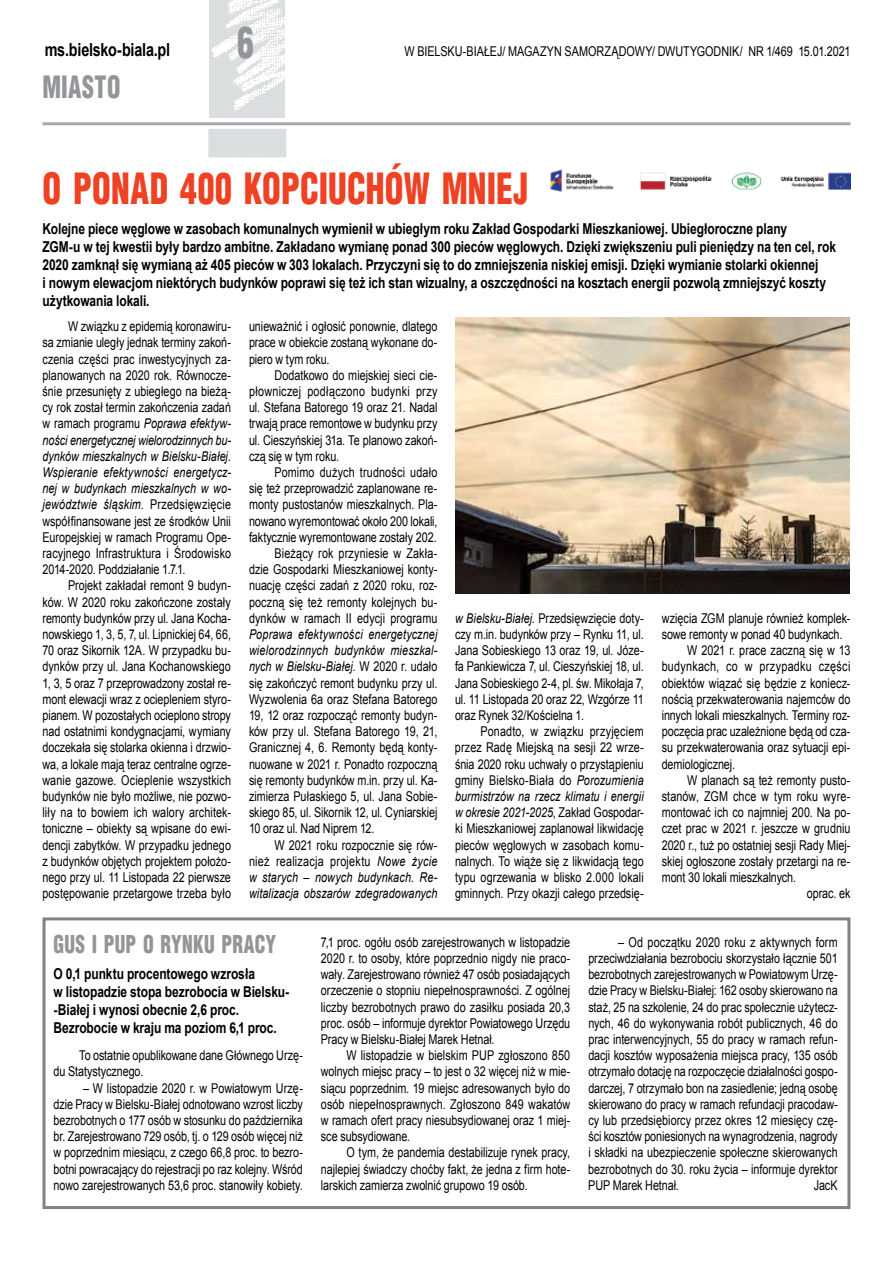
<style>
.page{position:relative;width:893px;height:1263px;background:#fff}
.page>*{position:absolute;margin:0;border:0;box-sizing:border-box;transform-origin:0 0}
.t1{font:900 42px "Switzerland Cond";letter-spacing:.005em;color:#ef4123;scale:.8 1}
.t2{font:900 42px "Switzerland Cond";color:#939598;scale:.8 1}
.t3{font:900 30px "Switzerland Cond";letter-spacing:.02em;color:#939598;scale:.8 1}
.t4{font:900 24px "Switzerland Cond";letter-spacing:.01em;color:#939598;scale:.8 1}
.t5{font:700 18px "Arial";letter-spacing:-.015em;color:#000;scale:.8 1}
.t6{font:700 15px/18px "Arial";letter-spacing:-.005em;color:#000;scale:.8 1}
.t7{font:13.5px/16.2px "Arial";letter-spacing:-.005em;color:#000;text-align:justify;scale:.8 1}
.t8{font:italic 13.5px/16.2px "Arial";letter-spacing:.01em;color:#000;text-align:justify;scale:.8 1}
.t9{font:13.5px "Arial";letter-spacing:.025em;color:#000;scale:.8 1}
.s1{font-style:italic}
.s2{font-style:normal}
</style>
<div class="page">
<hr style="left:43px;top:122px;width:807px;height:3px;background:#a7a9ac">
<img style="left:209px;top:0;width:76px;height:118px">
<div style="left:208px;top:129px;width:78px;height:28px;background:#dcddde"></div>
<img style="left:455px;top:318px;width:395px;height:275px">
<div style="left:43px;top:917px;width:807px;height:292px;border:3px solid #808285"></div>
<img style="left:550px;top:169px;width:300px;height:23px">
<h3 class="t5" style="left:45px;top:37px;width:158px">ms.bielsko-biala.pl</h3>
<h2 class="t3" style="left:43px;top:68px;width:99px">MIASTO</h2>
<h1 class="t2" style="left:237px;top:16px;width:22px">6</h1>
<p class="t7" style="left:404px;top:43px;width:559px">W BIELSKU-BIAŁEJ/ MAGAZYN SAMORZĄDOWY/ DWUTYGODNIK/ NR 1/469 15.01.2021</p>
<h1 class="t1" style="left:43px;top:162px;width:609px">O PONAD 400 KOPCIUCHÓW MNIEJ</h1>
<p class="t6" style="left:43px;top:220px;width:993px">Kolejne piece węglowe w zasobach komunalnych wymienił w ubiegłym roku Zakład Gospodarki Mieszkaniowej. Ubiegłoroczne plany<br>ZGM-u w tej kwestii były bardzo ambitne. Zakładano wymianę ponad 300 pieców węglowych. Dzięki zwiększeniu puli pieniędzy na ten cel, rok 2020 zamknął się wymianą aż 405 pieców w 303 lokalach. Przyczyni się to do zmniejszenia niskiej emisji. Dzięki wymianie stolarki okiennej<br>i nowym elewacjom niektórych budynków poprawi się też ich stan wizualny, a oszczędności na kosztach energii pozwolą zmniejszyć koszty użytkowania lokali.</p>
<p class="t7" style="left:43px;top:318px;width:237px;text-indent:26px">W związku z epidemią koronawiru&shy;sa zmianie uległy jednak terminy zakoń&shy;czenia części prac inwestycyjnych za&shy;planowanych na 2020 rok. Równocze&shy;śnie przesunięty z ubiegłego na bieżą&shy;cy rok został termin zakończenia zadań w ramach programu <span class="s1">Poprawa efektyw&shy;ności energetycznej wielorodzinnych bu&shy;dynków mieszkalnych w Bielsku-Białej.<br>Wspieranie efektywności energetycz&shy;nej w budynkach mieszkalnych w wo&shy;jewództwie śląskim</span>. Przedsięwzięcie współfinansowane jest ze środków Unii Europejskiej w ramach Programu Ope&shy;racyjnego Infrastruktura i Środowisko 2014-2020. Poddziałanie 1.7.1.</p>
<p class="t7" style="left:43px;top:577px;width:237px;text-indent:26px">Projekt zakładał remont 9 budyn&shy;ków. W 2020 roku zakończone zostały remonty budynków przy ul. Jana Kocha&shy;nowskiego 1, 3, 5, 7, ul. Lipnickiej 64, 66, 70 oraz Sikornik 12A. W przypadku bu&shy;dynków przy ul. Jana Kochanowskiego 1, 3, 5 oraz 7 przeprowadzony został re&shy;mont elewacji wraz z ociepleniem styro&shy;pianem. W pozostałych ocieplono stropy nad ostatnimi kondygnacjami, wymiany doczekała się stolarka okienna i drzwio&shy;wa, a lokale mają teraz centralne ogrze&shy;wanie gazowe. Ocieplenie wszystkich budynków nie było możliwe, nie pozwo&shy;liły na to bowiem ich walory architek&shy;toniczne – obiekty są wpisane do ewi&shy;dencji zabytków. W przypadku jednego z budynków objętych projektem położo&shy;nego przy ul. 11 Listopada 22 pierwsze postępowanie przetargowe trzeba było</p>
<p class="t7" style="left:249px;top:318px;width:237px">unieważnić i ogłosić ponownie, dlatego prace w obiekcie zostaną wykonane do&shy;piero w tym roku.</p>
<p class="t7" style="left:249px;top:367px;width:237px;text-indent:26px">Dodatkowo do miejskiej sieci cie&shy;płowniczej podłączono budynki przy ul. Stefana Batorego 19 oraz 21. Nadal trwają prace remontowe w budynku przy ul. Cieszyńskiej 31a. Te planowo zakoń&shy;czą się w tym roku.</p>
<p class="t7" style="left:249px;top:464px;width:237px;text-align:right">Pomimo dużych trudności udało<br>się też przeprowadzić zaplanowane re&shy;monty pustostanów mieszkalnych. Pla&shy;nowano wyremontować około 200 lokali, faktycznie wyremontowane zostały 202.<br>Bieżący rok przyniesie w Zakła-<br>dzie Gospodarki Mieszkaniowej konty&shy;nuację części zadań z 2020 roku, roz&shy;poczną się też remonty kolejnych bu&shy;dynków w ramach II edycji programu</p>
<p class="t7" style="left:249px;top:626px;width:237px"><span class="s1">Poprawa efektywności energetycznej wielorodzinnych budynków mieszkal&shy;nych w Bielsku-Białej.</span> W 2020 r. udało się zakończyć remont budynku przy ul.<br>Wyzwolenia 6a oraz Stefana Batorego 19, 12 oraz rozpocząć remonty budyn&shy;ków przy ul. Stefana Batorego 19, 21, Granicznej 4, 6. Remonty będą konty&shy;nuowane w 2021 r. Ponadto rozpoczną się remonty budynków m.in. przy ul. Ka&shy;zimierza Pułaskiego 5, ul. Jana Sobie&shy;skiego 85, ul. Sikornik 12, ul. Cyniarskiej 10 oraz ul. Nad Niprem 12.</p>
<p class="t8" style="left:249px;top:837px;width:237px;text-indent:26px"><span class="s2">W 2021 roku rozpocznie się rów&shy;nież realizacja projektu</span> Nowe życie w starych – nowych budynkach. Re&shy;witalizacja obszarów zdegradowanych</p>
<p class="t7" style="left:455px;top:610px;width:237px"><span class="s1">w Bielsku-Białej</span>. Przedsięwzięcie doty&shy;czy m.in. budynków przy – Rynku 11, ul.<br>Jana Sobieskiego 13 oraz 19, ul. Józe&shy;fa Pankiewicza 7, ul. Cieszyńskiej 18, ul.<br>Jana Sobieskiego 2-4, pl. św. Mikołaja 7, ul. 11 Listopada 20 oraz 22, Wzgórze 11 oraz Rynek 32/Kościelna 1.</p>
<p class="t7" style="left:455px;top:723px;width:237px;text-indent:26px">Ponadto, w związku przyjęciem przez Radę Miejską na sesji 22 wrze&shy;śnia 2020 roku uchwały o przystąpieniu gminy Bielsko-Biała do <span class="s1">Porozumienia burmistrzów na rzecz klimatu i energii w okresie 2021-2025</span>, Zakład Gospodar&shy;ki Mieszkaniowej zaplanował likwidację pieców węglowych w zasobach komu&shy;nalnych. To wiąże się z likwidacją tego typu ogrzewania w blisko 2.000 lokali gminnych. Przy okazji całego przedsię-</p>
<p class="t7" style="left:662px;top:610px;width:237px">wzięcia ZGM planuje również komplek-</p>
<p class="t7" style="left:662px;top:626px;width:227px">sowe remonty w ponad 40 budynkach.</p>
<p class="t7" style="left:687px;top:642px;width:205px">W 2021 r. prace zaczną się w 13</p>
<p class="t9" style="left:662px;top:657px;width:237px">budynkach, co w przypadku części</p>
<p class="t7" style="left:662px;top:675px;width:237px">obiektów wiązać się będzie z koniecz-</p>
<p class="t7" style="left:662px;top:691px;width:237px">nością przekwaterowania najemców do</p>
<p class="t7" style="left:662px;top:707px;width:237px">innych lokali mieszkalnych. Terminy roz-</p>
<p class="t7" style="left:662px;top:723px;width:237px">poczęcia prac uzależnione będą od cza-</p>
<p class="t7" style="left:662px;top:739px;width:237px">su przekwaterowania oraz sytuacji epi-</p>
<p class="t7" style="left:662px;top:756px;width:93px">demiologicznej.</p>
<p class="t7" style="left:687px;top:772px;width:206px">W planach są też remonty pusto-</p>
<p class="t7" style="left:662px;top:788px;width:237px">stanów, ZGM chce w tym roku wyre-</p>
<p class="t7" style="left:662px;top:804px;width:237px">montować ich co najmniej 200. Na po-</p>
<p class="t7" style="left:662px;top:820px;width:237px">czet prac w 2021 r. jeszcze w grudniu</p>
<p class="t7" style="left:662px;top:837px;width:237px">2020 r., tuż po ostatniej sesji Rady Miej-</p>
<p class="t7" style="left:662px;top:853px;width:237px">skiej ogłoszone zostały przetargi na re-</p>
<p class="t7" style="left:662px;top:869px;width:169px">mont 30 lokali mieszkalnych.</p>
<p class="t7" style="left:807px;top:885px;width:56px">oprac. ek</p>
<h3 class="t4" style="left:54px;top:928px;width:68px">GUS I PUP</h3>
<h3 class="t4" style="left:143px;top:928px;width:168px">O RYNKU PRACY</h3>
<p class="t6" style="left:54px;top:965px;width:296px">O 0,1 punktu procentowego wzrosła<br>w listopadzie stopa bezrobocia w Bielsku--Białej i wynosi obecnie 2,6 proc.<br>Bezrobocie w kraju ma poziom 6,1 proc.</p>
<p class="t7" style="left:54px;top:1047px;width:313px;text-indent:26px">To ostatnie opublikowane dane Głównego Urzę&shy;du Statystycznego.</p>
<p class="t7" style="left:54px;top:1080px;width:313px;text-indent:29px">– W listopadzie 2020 r. w Powiatowym Urzę&shy;dzie Pracy w Bielsku-Białej odnotowano wzrost liczby bezrobotnych o 177 osób w stosunku do października br. Zarejestrowano 729 osób, tj. o 129 osób więcej niż w poprzednim miesiącu, z czego 66,8 proc. to bezro&shy;botni powracający do rejestracji po raz kolejny. Wśród nowo zarejestrowanych 53,6 proc. stanowiły kobiety.</p>
<p class="t7" style="left:321px;top:934px;width:313px">7,1 proc. ogółu osób zarejestrowanych w listopadzie 2020 r. to osoby, które poprzednio nigdy nie praco&shy;wały. Zarejestrowano również 47 osób posiadających orzeczenie o stopniu niepełnosprawności. Z ogólnej liczby bezrobotnych prawo do zasiłku posiada 20,3 proc. osób – informuje dyrektor Powiatowego Urzędu Pracy w Bielsku-Białej Marek Hetnał.</p>
<p class="t7" style="left:321px;top:1047px;width:313px;text-indent:26px">W listopadzie w bielskim PUP zgłoszono 850 wolnych miejsc pracy – to jest o 32 więcej niż w mie&shy;siącu poprzednim. 19 miejsc adresowanych było do osób niepełnosprawnych. Zgłoszono 849 wakatów w ramach ofert pracy niesubsydiowanej oraz 1 miej&shy;sce subsydiowane.</p>
<p class="t7" style="left:321px;top:1144px;width:313px;text-indent:26px">O tym, że pandemia destabilizuje rynek pracy, najlepiej świadczy choćby fakt, że jedna z firm hote&shy;larskich zamierza zwolnić grupowo 19 osób.</p>
<p class="t7" style="left:588px;top:934px;width:313px;text-indent:30px">– Od początku 2020 roku z aktywnych form przeciwdziałania bezrobociu skorzystało łącznie 501 bezrobotnych zarejestrowanych w Powiatowym Urzę&shy;dzie Pracy w Bielsku-Białej: 162 osoby skierowano na staż, 25 na szkolenie, 24 do prac społecznie użytecz&shy;nych, 46 do wykonywania robót publicznych, 46 do prac interwencyjnych, 55 do pracy w ramach refun&shy;dacji kosztów wyposażenia miejsca pracy, 135 osób otrzymało dotację na rozpoczęcie działalności gospo&shy;darczej, 7 otrzymało bon na zasiedlenie; jedną osobę skierowano do pracy w ramach refundacji pracodaw&shy;cy lub przedsiębiorcy przez okres 12 miesięcy czę&shy;ści kosztów poniesionych na wynagrodzenia, nagrody i składki na ubezpieczenie społeczne skierowanych bezrobotnych do 30. roku życia – informuje dyrektor PUP Marek Hetnał.</p>
<p class="t7" style="left:814px;top:1177px;width:31px">JacK</p>
</div>
